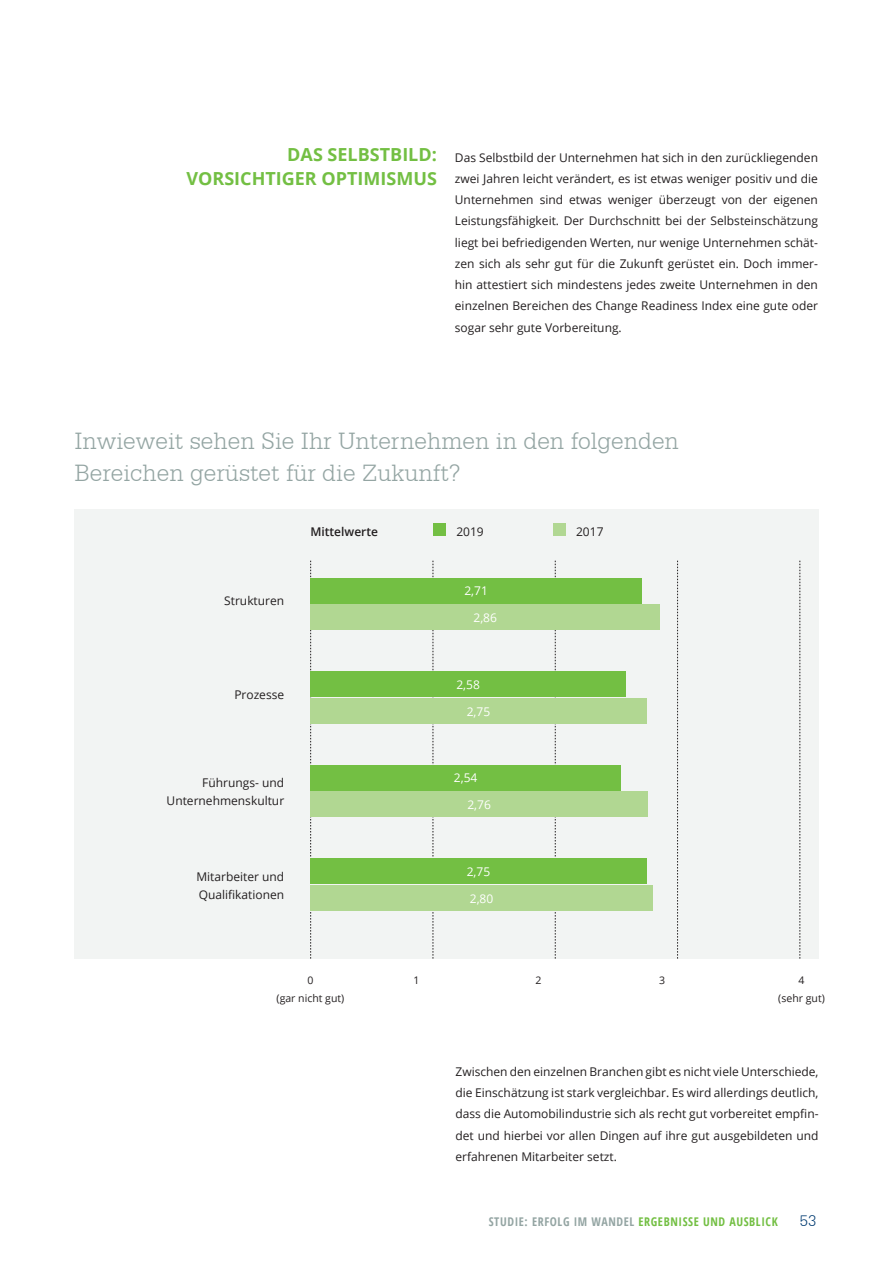
<style>
.page{position:relative;width:893px;height:1263px;background:#fff}
.page>*{position:absolute;margin:0;border:0;box-sizing:border-box;transform-origin:0 0}
.t1{font:300 25.5px/32px "Serifa BT";color:#94a5a3}
.Aufzählung_Strich{font:700 18px "Open Sans";color:#73bf43}
.t2{font:300 16.5px "Serifa BT";color:#003b71}
.Aufzählung_Strich-2{font:12px/21.3px "Open Sans";color:#231f20;text-align:justify}
.t3{font:700 condensed 12px "Open Sans";letter-spacing:.05em;color:#94a5a3}
.Aufzählung_Pfeil{font:12px "Open Sans";color:#fff}
.t4{font:600 12px "Open Sans";color:#231f20}
.Aufzählung_Pfeil-2{font:10.5px "Open Sans";color:#231f20}
.s1{color:#73bf43}
</style>
<div class="page">
<div style="left:74px;top:509px;width:745px;height:450px;background:#f2f4f3"></div>
<svg style="left:677px;top:560px;width:1px;height:399px"></svg>
<svg style="left:800px;top:560px;width:1px;height:399px"></svg>
<svg style="left:433px;top:560px;width:1px;height:399px"></svg>
<svg style="left:555px;top:560px;width:1px;height:399px"></svg>
<svg style="left:310px;top:560px;width:1px;height:399px"></svg>
<div style="left:433px;top:523px;width:13px;height:13px;background:#73bf43"></div>
<div style="left:553px;top:523px;width:12px;height:13px;background:#b1d792"></div>
<div style="left:310px;top:578px;width:332px;height:25px;background:#73bf43"></div>
<div style="left:310px;top:605px;width:350px;height:25px;background:#b1d792"></div>
<div style="left:310px;top:671px;width:316px;height:26px;background:#73bf43"></div>
<div style="left:310px;top:698px;width:337px;height:26px;background:#b1d792"></div>
<div style="left:310px;top:765px;width:311px;height:25px;background:#73bf43"></div>
<div style="left:310px;top:792px;width:338px;height:25px;background:#b1d792"></div>
<div style="left:310px;top:858px;width:337px;height:26px;background:#73bf43"></div>
<div style="left:310px;top:885px;width:343px;height:26px;background:#b1d792"></div>
<p class="Aufzählung_Strich" style="left:287px;top:142px;width:151px">DAS SELBSTBILD:</p>
<p class="Aufzählung_Strich" style="left:186px;top:166px;width:252px">VORSICHTIGER OPTIMISMUS</p>
<p class="Aufzählung_Strich-2" style="left:455px;top:146px;width:365px">Das Selbstbild der Unternehmen hat sich in den zurückliegenden zwei Jahren leicht verändert, es ist etwas weniger positiv und die Unternehmen sind etwas weniger überzeugt von der eigenen Leistungsfähigkeit. Der Durchschnitt bei der Selbsteinschätzung liegt bei befriedigenden Werten, nur wenige Unternehmen schät&shy;zen sich als sehr gut für die Zukunft gerüstet ein. Doch immer&shy;hin attestiert sich mindestens jedes zweite Unternehmen in den einzelnen Bereichen des Change Readiness Index eine gute oder sogar sehr gute Vorbereitung.</p>
<p class="t1" style="left:74px;top:424px;width:606px">Inwieweit sehen Sie Ihr Unternehmen in den folgenden<br>Bereichen gerüstet für die Zukunft?</p>
<p class="Aufzählung_Strich-2" style="left:224px;top:590px;width:61px">Strukturen</p>
<p class="t4" style="left:310px;top:523px;width:69px">Mittelwerte</p>
<p class="Aufzählung_Strich-2" style="left:234px;top:683px;width:51px">Prozesse</p>
<p class="Aufzählung_Strich-2" style="left:202px;top:772px;width:83px">Führungs- und</p>
<p class="Aufzählung_Strich-2" style="left:167px;top:790px;width:119px">Unternehmenskultur</p>
<p class="Aufzählung_Strich-2" style="left:196px;top:865px;width:89px">Mitarbeiter und</p>
<p class="Aufzählung_Strich-2" style="left:199px;top:883px;width:87px">Qualifikationen</p>
<p class="Aufzählung_Pfeil-2" style="left:307px;top:973px;width:8px">0</p>
<p class="Aufzählung_Pfeil-2" style="left:277px;top:990px;width:69px">(gar nicht gut)</p>
<p class="Aufzählung_Strich-2" style="left:456px;top:520px;width:29px">2019</p>
<p class="Aufzählung_Strich-2" style="left:576px;top:520px;width:29px">2017</p>
<p class="Aufzählung_Pfeil" style="left:464px;top:582px;width:25px">2,71</p>
<p class="Aufzählung_Pfeil" style="left:473px;top:609px;width:25px">2,86</p>
<p class="Aufzählung_Pfeil" style="left:456px;top:676px;width:25px">2,58</p>
<p class="Aufzählung_Pfeil" style="left:467px;top:703px;width:25px">2,75</p>
<p class="Aufzählung_Pfeil" style="left:454px;top:770px;width:25px">2,54</p>
<p class="Aufzählung_Pfeil" style="left:467px;top:796px;width:25px">2,76</p>
<p class="Aufzählung_Pfeil" style="left:467px;top:863px;width:25px">2,75</p>
<p class="Aufzählung_Pfeil" style="left:470px;top:890px;width:25px">2,80</p>
<p class="Aufzählung_Pfeil-2" style="left:413px;top:973px;width:8px">1</p>
<p class="Aufzählung_Pfeil-2" style="left:535px;top:973px;width:8px">2</p>
<p class="Aufzählung_Pfeil-2" style="left:659px;top:973px;width:8px">3</p>
<p class="Aufzählung_Pfeil-2" style="left:798px;top:973px;width:8px">4</p>
<p class="Aufzählung_Pfeil-2" style="left:778px;top:990px;width:48px">(sehr gut)</p>
<p class="Aufzählung_Strich-2" style="left:455px;top:1060px;width:365px">Zwischen den einzelnen Branchen gibt es nicht viele Unterschiede, die Einschätzung ist stark vergleichbar. Es wird allerdings deutlich, dass die Automobilindustrie sich als recht gut vorbereitet empfin&shy;det und hierbei vor allen Dingen auf ihre gut ausgebildeten und erfahrenen Mitarbeiter setzt.</p>
<p class="t3" style="left:489px;top:1213px;width:291px">STUDIE: ERFOLG IM WANDEL <span class="s1">ERGEBNISSE UND AUSBLICK</span></p>
<p class="t2" style="left:800px;top:1211px;width:18px">53</p>
</div>
